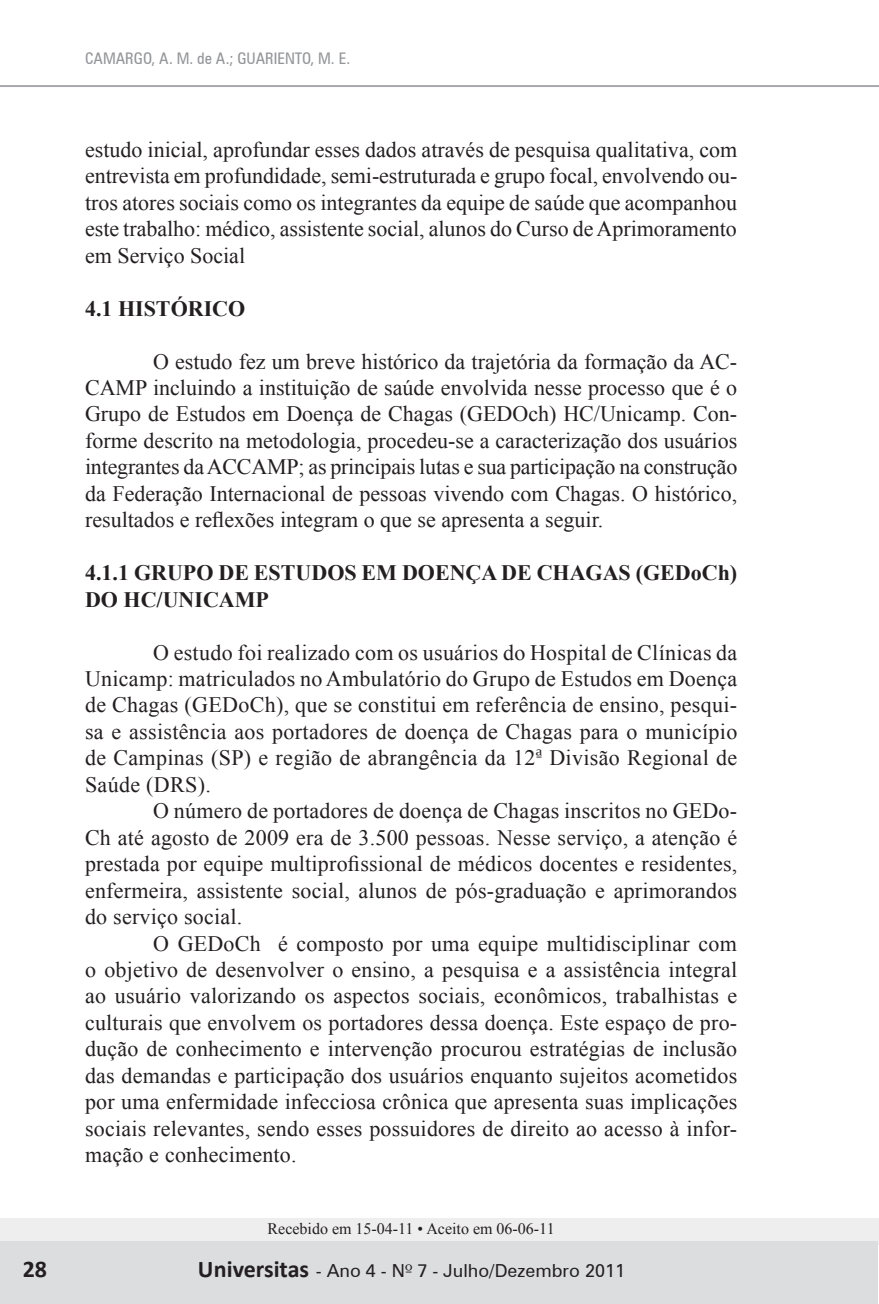
<style>
.page{position:relative;width:879px;height:1304px;background:#fff}
.page>*{position:absolute;margin:0;border:0;box-sizing:border-box;transform-origin:0 0}
.t1{font:700 24px "Calibri";color:#231f20}
.t2{font:22px/26.4px "Times New Roman";letter-spacing:.01em;color:#231f20;text-align:justify}
.t3{font:700 22px/26.4px "Times New Roman";color:#231f20}
.t4{font:18px "Zurich BT";color:#231f20}
.t5{font:16px "Times New Roman";color:#231f20}
.t6{font:condensed 16px "Zurich BT";color:#939598}
.s1{font-family:"Zapf Humanist 601 BT";font-size:18px}
.s2{font-family:"Calibri";font-weight:700;font-size:24px}
.s3{font-family:"Zapf Humanist 601 BT"}
</style>
<div class="page">
<div style="left:0;top:1218px;width:878px;height:27px;background:#eeeeef"></div>
<div style="left:0;top:1242px;width:878px;height:62px;background:#dcdddf"></div>
<hr style="left:0;top:85px;width:879px;height:2px;background:#a8a9ad">
<p class="t6" style="left:85px;top:48px;width:267px">CAMARGO, A. M. de A.; GUARIENTO, M. E.</p>
<p class="t2" style="left:85px;top:136px;width:654px">estudo inicial, aprofundar esses dados através de pesquisa qualitativa, com entrevista em profundidade, semi-estruturada e grupo focal, envolvendo ou&shy;tros atores sociais como os integrantes da equipe de saúde que acompanhou este trabalho: médico, assistente social, alunos do Curso de Aprimoramento em Serviço Social</p>
<p class="t3" style="left:85px;top:295px;width:162px">4.1 HISTÓRICO</p>
<p class="t2" style="left:85px;top:348px;width:654px;text-indent:68px">O estudo fez um breve histórico da trajetória da formação da AC-CAMP incluindo a instituição de saúde envolvida nesse processo que é o Grupo de Estudos em Doença de Chagas (GEDOch) HC/Unicamp. Con&shy;forme descrito na metodologia, procedeu-se a caracterização dos usuários integrantes da ACCAMP; as principais lutas e sua participação na construção da Federação Internacional de pessoas vivendo com Chagas. O histórico, resultados e reflexões integram o que se apresenta a seguir.</p>
<p class="t3" style="left:85px;top:559px;width:653px">4.1.1 GRUPO DE ESTUDOS EM DOENÇA DE CHAGAS (GEDOCH)<br>DO HC/UNICAMP</p>
<p class="t2" style="left:85px;top:639px;width:654px;text-indent:68px">O estudo foi realizado com os usuários do Hospital de Clínicas da Unicamp: matriculados no Ambulatório do Grupo de Estudos em Doença de Chagas (GEDoCh), que se constitui em referência de ensino, pesqui&shy;sa e assistência aos portadores de doença de Chagas para o município de Campinas (SP) e região de abrangência da 12<span class="s1">ª</span> Divisão Regional de Saúde (DRS).</p>
<p class="t2" style="left:85px;top:797px;width:654px;text-indent:68px">O número de portadores de doença de Chagas inscritos no GEDo-Ch até agosto de 2009 era de 3.500 pessoas. Nesse serviço, a atenção é prestada por equipe multiprofissional de médicos docentes e residentes, enfermeira, assistente social, alunos de pós-graduação e aprimorandos do serviço social.</p>
<p class="t2" style="left:85px;top:930px;width:654px;text-indent:68px">O GEDoCh é composto por uma equipe multidisciplinar com o objetivo de desenvolver o ensino, a pesquisa e a assistência integral ao usuário valorizando os aspectos sociais, econômicos, trabalhistas e culturais que envolvem os portadores dessa doença. Este espaço de pro&shy;dução de conhecimento e intervenção procurou estratégias de inclusão das demandas e participação dos usuários enquanto sujeitos acometidos por uma enfermidade infecciosa crônica que apresenta suas implicações sociais relevantes, sendo esses possuidores de direito ao acesso à infor&shy;mação e conhecimento.</p>
<p class="t5" style="left:268px;top:1218px;width:289px">Recebido em 15-04-11 • Aceito em 06-06-11</p>
<p class="t1" style="left:23px;top:1253px;width:26px">28</p>
<p class="t4" style="left:198px;top:1260px;width:429px"><span class="s2">Universitas</span> - Ano 4 - N<span class="s3">º</span> 7 - Julho/Dezembro 2011</p>
</div>
